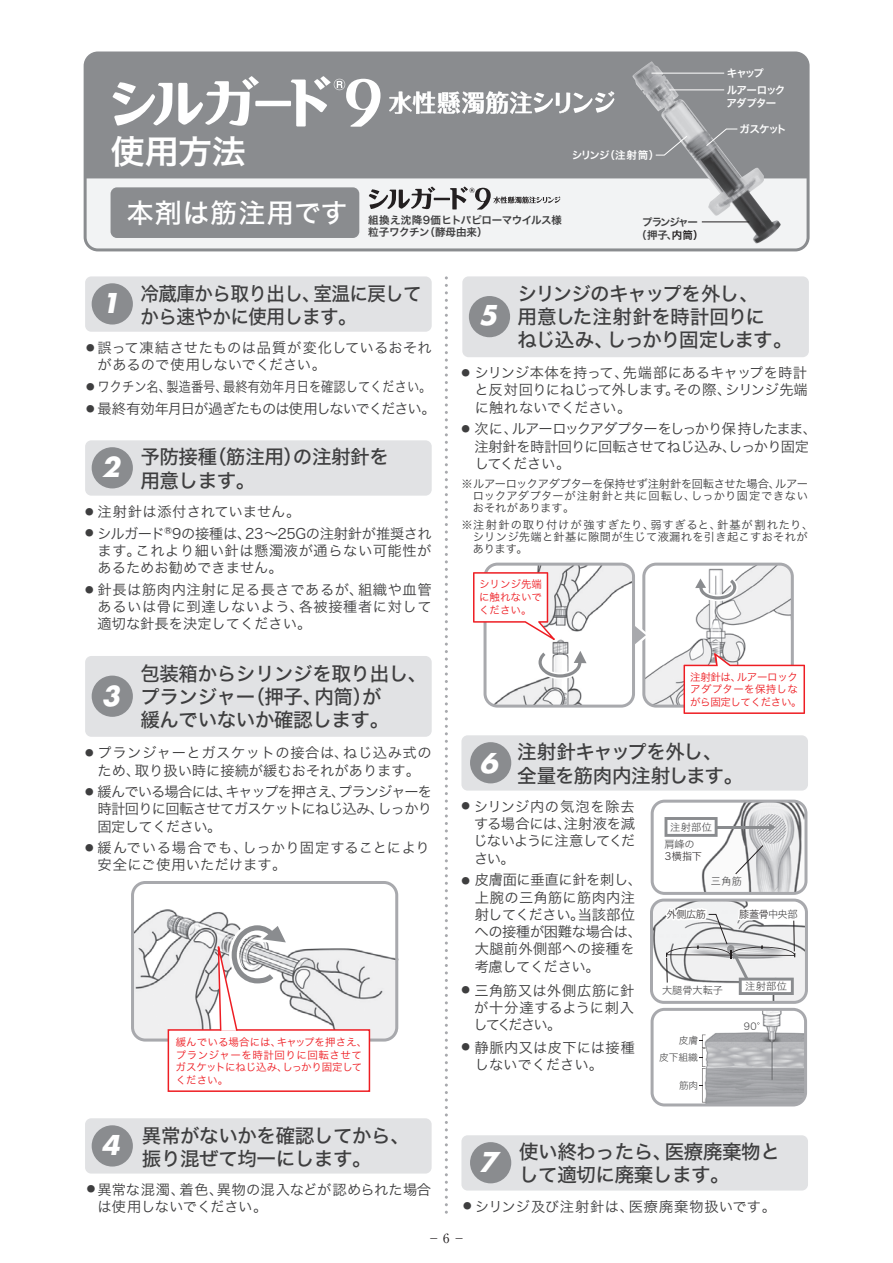
<style>
.page{position:relative;width:893px;height:1263px;background:#fff}
.page>*{position:absolute;margin:0;border:0;box-sizing:border-box;transform-origin:0 0}
.t1{font:33px "Hira Kaku Std W6";color:#fff}
.t2{font:27px "Hira Kaku Std W5";letter-spacing:.04em;color:#fff}
.t3{font:italic 700 26.55px "Futura";color:#fff}
.t4{font:19.5px/23.4px "Hira Kaku Std W5";letter-spacing:-.02em;color:#3e3e3f}
.t5{font:19.5px/23.4px "Hira Kaku Std W5";letter-spacing:-.045em;color:#3e3e3f}
.t6{font:19.5px/23.4px "Hira Kaku Std W5";letter-spacing:-.02em;color:#3e3e3f;scale:.95 1}
.t7{font:14.25px/17.2px "Hira Kaku Pro W3";color:#3e3e3f;text-align:justify}
.t8{font:14.25px/17.2px "Hira Kaku Pro W3";letter-spacing:.04em;color:#3e3e3f}
.t9{font:14.25px/17.2px "Hira Kaku Pro W3";letter-spacing:-.02em;color:#3e3e3f}
.t10{font:14.25px/17.2px "Hira Kaku Pro W3";letter-spacing:-.055em;color:#3e3e3f}
.t11{font:14.25px/17.2px "Hira Kaku Pro W3";letter-spacing:.02em;color:#3e3e3f}
.t12{font:14.25px "Hira Kaku Pro W3";color:#3e3e3f;scale:.86 1}
.t13{font:14.25px "Hira Kaku Pro W3";letter-spacing:-.06em;color:#3e3e3f}
.t14{font:12.75px "Ryumin Pr 6";color:#231f20}
.t15{font:11.25px/12px "Hira Kaku Pro W3";letter-spacing:.025em;color:#3e3e3f}
.t16{font:10.5px/12.6px "Hira Kaku Pro W3";color:#ee1d23;text-align:justify}
.t17{font:10.5px/12.6px "Hira Kaku Pro W3";letter-spacing:-.035em;color:#ee1d23}
.t18{font:10.5px/12px "Hira Kaku Std W6";color:#3e3e3f}
.t19{font:10.5px "Hira Kaku Std W6";letter-spacing:-.085em;color:#fff}
.t20{font:10.5px/12.6px "Hira Kaku Std W6";letter-spacing:-.115em;color:#3e3e3f;text-align:center}
.t21{font:10.5px/17.1px "Hira Kaku Std W6";letter-spacing:-.11em;color:#fff}
.t22{font:10.2px "Hira Kaku Std W2";letter-spacing:.02em;color:#3e3e3f}
.t23{font:10.2px "Hira Kaku Std W2";letter-spacing:-.04em;color:#231f20}
.t24{font:9.75px/16.6px "Hira Kaku Std W2";color:#3e3e3f;text-align:right}
.t25{font:8.55px "Hira Kaku Pro W3";color:#3e3e3f}
.s1{color:#231f20}
.s2{font-family:"Hira Kaku Std W3"}
.s3{color:#3e3e3f}
</style>
<div class="page">
<hr style="left:892px;top:631px;width:1px;height:43px;background:#231f20">
<hr style="left:892px;top:589px;width:1px;height:42px;background:#231f20">
<hr style="left:446px;top:1262px;width:43px;height:1px;background:#231f20">
<hr style="left:404px;top:1262px;width:42px;height:1px;background:#231f20">
<hr style="left:0;top:631px;width:1px;height:43px;background:#231f20">
<hr style="left:0;top:589px;width:1px;height:42px;background:#231f20">
<svg style="left:84px;top:51px;width:726px;height:200px;fill:#8a8c8f"></svg>
<img style="left:633px;top:61px;width:148px;height:184px">
<div style="left:462px;top:276px;width:347px;height:81px;background:#e1e2e4;border-radius:6px"></div>
<div style="left:461px;top:735px;width:347px;height:56px;background:#e1e2e4;border-radius:6px"></div>
<div style="left:461px;top:1135px;width:347px;height:55px;background:#e1e2e4;border-radius:6px"></div>
<div style="left:470px;top:1142px;width:41px;height:41px;background:#8a8c8f;border-radius:50%"></div>
<div style="left:469px;top:296px;width:41px;height:41px;background:#8a8c8f;border-radius:50%"></div>
<div style="left:470px;top:742px;width:41px;height:41px;background:#8a8c8f;border-radius:50%"></div>
<svg style="left:445px;top:276px;width:3px;height:938px"></svg>
<div style="left:85px;top:1118px;width:347px;height:55px;background:#e1e2e4;border-radius:6px"></div>
<div style="left:85px;top:276px;width:347px;height:56px;background:#e1e2e4;border-radius:6px"></div>
<div style="left:92px;top:283px;width:41px;height:41px;background:#8a8c8f;border-radius:50%"></div>
<div style="left:85px;top:440px;width:347px;height:56px;background:#e1e2e4;border-radius:6px"></div>
<div style="left:92px;top:447px;width:41px;height:41px;background:#8a8c8f;border-radius:50%"></div>
<div style="left:85px;top:656px;width:347px;height:81px;background:#e1e2e4;border-radius:6px"></div>
<div style="left:92px;top:676px;width:41px;height:41px;background:#8a8c8f;border-radius:50%"></div>
<div style="left:92px;top:1125px;width:41px;height:41px;background:#8a8c8f;border-radius:50%"></div>
<div style="left:111px;top:187px;width:248px;height:51px;background:#8a8c8f;border-radius:6px"></div>
<hr style="left:669px;top:90px;width:55px;height:1px;background:#fff">
<hr style="left:651px;top:73px;width:73px;height:1px;background:#fff">
<svg style="left:706px;top:128px;width:32px;height:19px"></svg>
<div style="left:168px;top:1029px;width:202px;height:63px;border:2px solid #ee1d23"></div>
<svg style="left:131px;top:881px;width:267px;height:160px"></svg>
<svg style="left:389px;top:91px;width:226px;height:23px"></svg>
<div style="left:255px;top:101px;width:36px;height:5px;background:#fff;border-radius:2px"></div>
<svg style="left:112px;top:76px;width:147px;height:50px"></svg>
<svg style="left:291px;top:76px;width:89px;height:51px"></svg>
<svg style="left:369px;top:187px;width:191px;height:23px"></svg>
<hr style="left:702px;top:222px;width:47px;height:1px;background:#231f20">
<svg style="left:655px;top:135px;width:33px;height:21px"></svg>
<svg style="left:473px;top:563px;width:332px;height:151px"></svg>
<svg style="left:650px;top:800px;width:158px;height:306px"></svg>
<h1 class="t1" style="left:111px;top:126px;width:137px">使用方法</h1>
<h2 class="t2" style="left:127px;top:192px;width:222px">本剤は筋注用です</h2>
<p class="t19" style="left:572px;top:147px;width:89px">シリンジ（注射筒）</p>
<p class="t18" style="left:368px;top:215px;width:195px">組換え沈降9価ヒトパピローマウイルス様粒子ワクチン（酵母由来）</p>
<p class="t20" style="left:636px;top:216px;width:69px">プランジャー（押子、<span class="s1">内筒）</span></p>
<p class="t21" style="left:727px;top:65px;width:60px">キャップ<br>ルアーロック</p>
<p class="t19" style="left:727px;top:95px;width:51px">アダプター</p>
<p class="t19" style="left:739px;top:121px;width:49px">ガスケット</p>
<h3 class="t3" style="left:101px;top:285px;width:26px">1</h3>
<h3 class="t6" style="left:140px;top:282px;width:298px">冷蔵庫から取り出し、室温に戻してから速やかに使用します。</h3>
<p class="t7" style="left:98px;top:338px;width:336px">誤って凍結させたものは品質が変化しているおそれがあるので使用しないでください。</p>
<p class="t25" style="left:86px;top:340px;width:10px">●</p>
<p class="t25" style="left:86px;top:379px;width:10px">●</p>
<p class="t13" style="left:86px;top:396px;width:351px"><sup>●</sup> 最終有効年月日が過ぎたものは使用しないでください。</p>
<h3 class="t4" style="left:140px;top:445px;width:250px">予防接種（筋注用）の注射針を用意します。</h3>
<p class="t12" style="left:98px;top:374px;width:390px">ワクチン名、製造番号、最終有効年月日を確認してください。</p>
<h3 class="t3" style="left:101px;top:448px;width:26px">2</h3>
<p class="t7" style="left:85px;top:502px;width:217px"><sup>●</sup> 注射針は添付されていません。</p>
<p class="t25" style="left:85px;top:525px;width:10px">●</p>
<p class="t7" style="left:97px;top:524px;width:336px"><span class="s2">シルガード</span><sup>®</sup><span class="s2">9</span>の接種は、23～25Gの注射針が推奨されます。これより細い針は懸濁液が通らない可能性があるためお勧めできません。</p>
<p class="t7" style="left:98px;top:580px;width:336px">針長は筋肉内注射に足る長さであるが、組織や血管あるいは骨に到達しないよう、各被接種者に対して適切な針長を決定してください。</p>
<p class="t25" style="left:85px;top:582px;width:10px">●</p>
<h3 class="t3" style="left:101px;top:677px;width:26px">3</h3>
<h3 class="t4" style="left:140px;top:662px;width:289px">包装箱からシリンジを取り出し、プランジャー（押子、内筒）が<br>緩んでいないか確認します。</h3>
<p class="t8" style="left:98px;top:743px;width:336px">プランジャーとガスケットの接合は、ねじ込み式のため、取り扱い時に接続が緩むおそれがあります。</p>
<p class="t25" style="left:85px;top:745px;width:10px">●</p>
<p class="t25" style="left:85px;top:784px;width:10px">●</p>
<p class="t7" style="left:97px;top:782px;width:336px">緩んでいる場合には、キャップを押さえ、プランジャーを時計回りに回転させてガスケットにねじ込み、しっかり固定してください。</p>
<p class="t11" style="left:98px;top:838px;width:333px">緩んでいる場合でも、しっかり固定することにより安全にご使用いただけます。</p>
<p class="t25" style="left:85px;top:840px;width:10px">●</p>
<h3 class="t3" style="left:101px;top:1127px;width:26px">4</h3>
<p class="t16" style="left:176px;top:1035px;width:193px;text-align:left">緩んでいる場合には、キャップを押さえ、プランジャーを時計回りに回転させてガスケットにねじ込み、しっかり固定してください。</p>
<h3 class="t4" style="left:142px;top:1124px;width:269px">異常がないかを確認してから、振り混ぜて均一にします。</h3>
<p class="t7" style="left:97px;top:1179px;width:335px">異常な混濁、着色、異物の混入などが認められた場合は使用しないでください。</p>
<p class="t25" style="left:87px;top:1181px;width:10px">●</p>
<h3 class="t3" style="left:479px;top:297px;width:26px">5</h3>
<h3 class="t5" style="left:518px;top:282px;width:276px">シリンジのキャップを外し、<br>用意した注射針を時計回りに<br>ねじ込み、しっかり固定します。</h3>
<p class="t7" style="left:474px;top:363px;width:335px">シリンジ本体を持って、先端部にあるキャップを時計と反対回りにねじって外します。その際、シリンジ先端に触れないでください。</p>
<p class="t10" style="left:475px;top:419px;width:344px">次に、ルアーロックアダプターをしっかり保持したまま、注射針を時計回りに回転させてねじ込み、しっかり固定してください。</p>
<p class="t25" style="left:461px;top:365px;width:10px">●</p>
<p class="t25" style="left:461px;top:421px;width:10px">●</p>
<p class="t15" style="left:473px;top:477px;width:337px;text-align:justify;text-indent:-11px">※ルアーロックアダプターを保持せず注射針を回転させた場合、ルアーロックアダプターが注射針と共に回転し、しっかり固定できないおそれがあります。</p>
<p class="t15" style="left:473px;top:518px;width:342px;text-indent:-11px">※注射針の取り付けが強すぎたり、弱すぎると、針基が割れたり、シリンジ先端と針基に隙間が生じて液漏れを引き起こすおそれがあります。</p>
<p class="t16" style="left:479px;top:577px;width:64px">シリンジ先端に触れないでください。</p>
<p class="t17" style="left:690px;top:670px;width:113px">注射針は、ルアーロックアダプターを保持しながら固定してください。</p>
<h3 class="t3" style="left:479px;top:744px;width:26px">6</h3>
<h3 class="t4" style="left:517px;top:741px;width:228px">注射針キャップを外し、全量を筋肉内注射します。</h3>
<p class="t7" style="left:473px;top:797px;width:163px">シリンジ内の気泡を除去する場合には、注射液を減じないように注意してください。</p>
<p class="t9" style="left:475px;top:870px;width:169px">皮膚面に垂直に針を刺し、上腕の三角筋に筋肉内注射してください。当該部位への接種が困難な場合は、大腿前外側部への接種を考慮してください。</p>
<p class="t25" style="left:461px;top:798px;width:10px">●</p>
<p class="t25" style="left:461px;top:873px;width:10px">●</p>
<p class="t7" style="left:473px;top:981px;width:162px;text-indent:-12px"><sup>●</sup> 三角筋又は外側広筋に針が十分達するように刺入してください。</p>
<p class="t7" style="left:474px;top:1038px;width:162px">静脈内又は皮下には接種しないでください。</p>
<p class="t25" style="left:461px;top:1039px;width:10px">●</p>
<p class="t22" style="left:670px;top:819px;width:44px">注射部位</p>
<p class="t22" style="left:664px;top:837px;width:32px">肩峰の</p>
<p class="t23" style="left:665px;top:848px;width:39px">3横指下</p>
<p class="t22" style="left:711px;top:873px;width:33px">三角筋</p>
<p class="t23" style="left:666px;top:906px;width:41px">外側広筋</p>
<p class="t23" style="left:739px;top:906px;width:60px">膝蓋骨<span class="s3">中央部</span></p>
<p class="t22" style="left:662px;top:982px;width:63px">大腿骨大転子</p>
<p class="t24" style="left:659px;top:1032px;width:41px">皮膚<br>皮下組織</p>
<p class="t24" style="left:679px;top:1076px;width:21px">筋肉</p>
<p class="t22" style="left:745px;top:979px;width:44px">注射部位</p>
<p class="t24" style="left:744px;top:1018px;width:14px">90</p>
<h3 class="t3" style="left:479px;top:1144px;width:26px">7</h3>
<h3 class="t4" style="left:519px;top:1140px;width:262px">使い終わったら、医療廃棄物として適切に廃棄します。</h3>
<p class="t8" style="left:475px;top:1197px;width:303px">シリンジ及び注射針は、医療廃棄物扱いです。</p>
<p class="t25" style="left:463px;top:1199px;width:10px">●</p>
<p class="t14" style="left:427px;top:1228px;width:40px">－6－</p>
</div>
